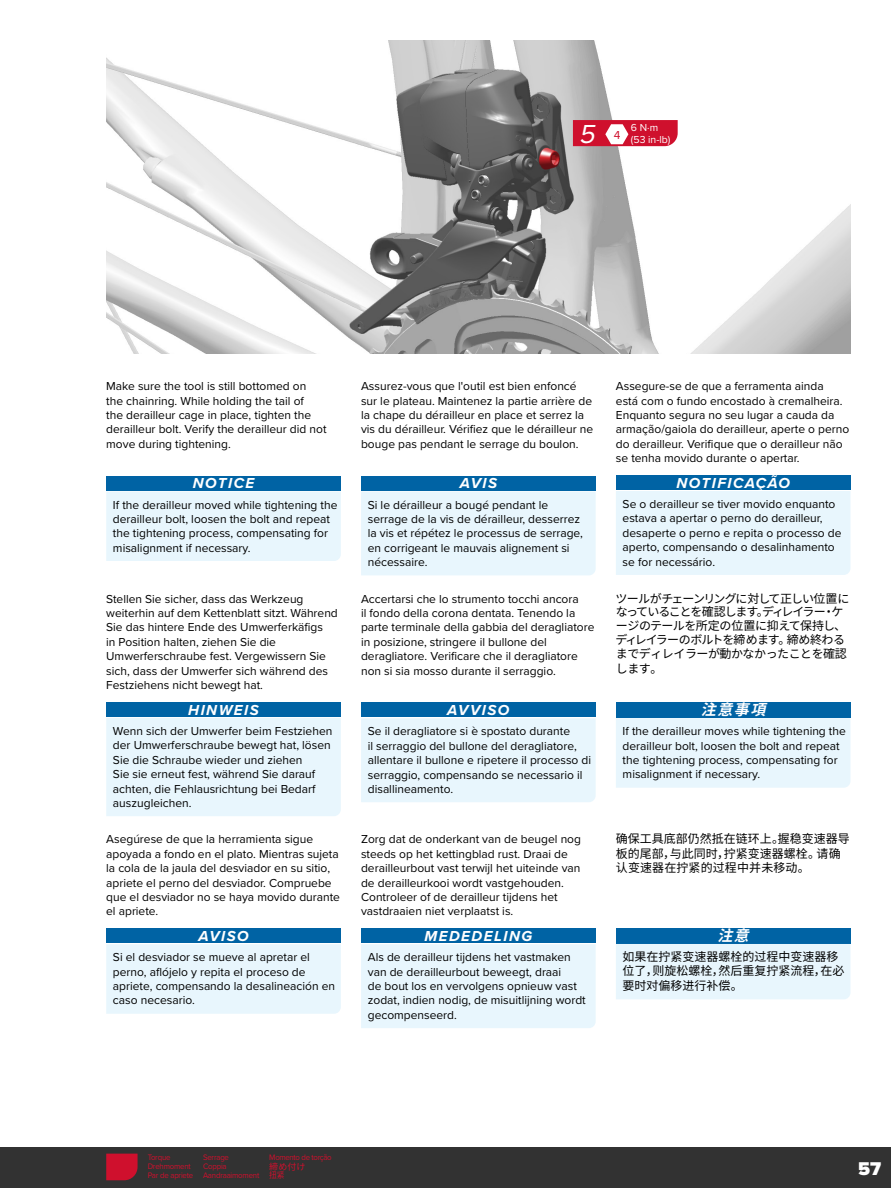
<style>
.page{position:relative;width:891px;height:1188px;background:#fff}
.page>*{position:absolute;margin:0;border:0;box-sizing:border-box;transform-origin:0 0}
.User_Manual_Number_F{font:italic 27px "Proxima Nova";color:#fff}
.t1{font:900 19.2px "Proxima Nova";color:#fff}
.Signal_Word_centered{font:italic 700 15px "Proxima Nova";letter-spacing:.1em;color:#fff}
.Signal_Word_centered-2{font:italic 700 15px "Noto Sans CJ Kjp";color:#fff}
.Signal_Word_centered-3{font:italic 700 15px "Noto Sans CJ Ksc";color:#fff}
.User_Manual_Text_-_N{font:12px/14.4px "Proxima Nova";color:#000}
.Signal_Word_Text_-_N{font:12px/14.4px "Proxima Nova";color:#000}
.User_Manual_Text_-_N-2{font:12px/14.1px "Noto Sans CJ Kjp";letter-spacing:-.04em;color:#000}
.User_Manual_Text_-_N-3{font:12px/14.4px "Noto Sans CJ Ksc";color:#000}
.Signal_Word_Text_-_N-2{font:12px/14.4px "Noto Sans CJ Ksc";color:#000}
.User_Manual_Number_F-2{font:12px "Proxima Nova";color:#cf102d}
.User_Manual_Number_F-3{font:10.5px "Proxima Nova";color:#fff}
.j-masterText{font:9px "Noto Sans CJ Kjp";color:#cf102d}
.t2{font:8.25px "Proxima Nova";letter-spacing:-.025em;color:#cf102d;scale:.95 1}
.c-masterText{font:8.25px "Noto Sans CJ Ksc";color:#cf102d;scale:.95 1}
</style>
<div class="page">
<div style="left:0;top:1148px;width:891px;height:40px;background:#323232"></div>
<img style="left:106px;top:40px;width:744px;height:314px">
<div style="left:106px;top:476px;width:235px;height:15px;background:#0063a4"></div>
<div style="left:106px;top:491px;width:235px;height:70px;background:#e8f6fd"></div>
<div style="left:361px;top:476px;width:235px;height:15px;background:#0063a4"></div>
<div style="left:361px;top:491px;width:235px;height:84px;background:#e8f6fd"></div>
<div style="left:616px;top:475px;width:234px;height:15px;background:#0063a4"></div>
<div style="left:616px;top:491px;width:234px;height:84px;background:#e8f6fd"></div>
<div style="left:106px;top:702px;width:235px;height:15px;background:#0063a4"></div>
<div style="left:106px;top:718px;width:235px;height:98px;background:#e8f6fd"></div>
<div style="left:361px;top:702px;width:235px;height:15px;background:#0063a4"></div>
<div style="left:361px;top:718px;width:235px;height:84px;background:#e8f6fd"></div>
<div style="left:616px;top:702px;width:234px;height:15px;background:#0063a4"></div>
<div style="left:616px;top:718px;width:234px;height:70px;background:#e8f6fd"></div>
<div style="left:106px;top:928px;width:235px;height:15px;background:#0063a4"></div>
<div style="left:106px;top:944px;width:235px;height:70px;background:#e8f6fd"></div>
<div style="left:361px;top:928px;width:235px;height:15px;background:#0063a4"></div>
<div style="left:361px;top:944px;width:235px;height:84px;background:#e8f6fd"></div>
<div style="left:616px;top:928px;width:234px;height:15px;background:#0063a4"></div>
<div style="left:616px;top:944px;width:234px;height:55px;background:#e8f6fd"></div>
<svg style="left:106px;top:1154px;width:32px;height:26px"></svg>
<svg style="left:573px;top:120px;width:105px;height:26px;background:#d5324b"></svg>
<p class="User_Manual_Number_F" style="left:578px;top:114px;width:25px">5</p>
<p class="User_Manual_Number_F-2" style="left:614px;top:126px;width:8px">4</p>
<p class="User_Manual_Number_F-3" style="left:631px;top:119px;width:29px">6 N·m</p>
<p class="User_Manual_Number_F-3" style="left:631px;top:131px;width:41px">(53 in-lb)</p>
<p class="User_Manual_Text_-_N" style="left:106px;top:378px;width:222px">Make sure the tool is still bottomed on<br>the chainring. While holding the tail of<br>the derailleur cage in place, tighten the derailleur bolt. Verify the derailleur did not move during tightening.</p>
<p class="Signal_Word_centered" style="left:193px;top:472px;width:63px">NOTICE</p>
<p class="Signal_Word_Text_-_N" style="left:113px;top:497px;width:226px">If the derailleur moved while tightening the derailleur bolt, loosen the bolt and repeat the tightening process, compensating for misalignment if necessary.</p>
<p class="User_Manual_Text_-_N" style="left:106px;top:591px;width:233px">Stellen Sie sicher, dass das Werkzeug weiterhin auf dem Kettenblatt sitzt. Während Sie das hintere Ende des Umwerferkäfigs<br>in Position halten, ziehen Sie die Umwerferschraube fest. Vergewissern Sie sich, dass der Umwerfer sich während des Festziehens nicht bewegt hat.</p>
<p class="Signal_Word_centered" style="left:188px;top:698px;width:72px">HINWEIS</p>
<p class="Signal_Word_Text_-_N" style="left:113px;top:723px;width:221px">Wenn sich der Umwerfer beim Festziehen der Umwerferschraube bewegt hat, lösen Sie die Schraube wieder und ziehen<br>Sie sie erneut fest, während Sie darauf achten, die Fehlausrichtung bei Bedarf auszugleichen.</p>
<p class="User_Manual_Text_-_N" style="left:106px;top:832px;width:235px">Asegúrese de que la herramienta sigue apoyada a fondo en el plato. Mientras sujeta la cola de la jaula del desviador en su sitio, apriete el perno del desviador. Compruebe que el desviador no se haya movido durante el apriete.</p>
<p class="Signal_Word_centered" style="left:198px;top:925px;width:52px">AVISO</p>
<p class="Signal_Word_Text_-_N" style="left:113px;top:950px;width:224px">Si el desviador se mueve al apretar el perno, aflójelo y repita el proceso de apriete, compensando la desalineación en caso necesario.</p>
<p class="User_Manual_Text_-_N" style="left:361px;top:378px;width:234px">Assurez-vous que l'outil est bien enfoncé sur le plateau. Maintenez la partie arrière de la chape du dérailleur en place et serrez la vis du dérailleur. Vérifiez que le dérailleur ne bouge pas pendant le serrage du boulon.</p>
<p class="Signal_Word_centered" style="left:460px;top:472px;width:39px">AVIS</p>
<p class="Signal_Word_Text_-_N" style="left:368px;top:497px;width:217px">Si le dérailleur a bougé pendant le serrage de la vis de dérailleur, desserrez la vis et répétez le processus de serrage, en corrigeant le mauvais alignement si nécessaire.</p>
<p class="User_Manual_Text_-_N" style="left:361px;top:591px;width:235px">Accertarsi che lo strumento tocchi ancora<br>il fondo della corona dentata. Tenendo la parte terminale della gabbia del deragliatore in posizione, stringere il bullone del deragliatore. Verificare che il deragliatore non si sia mosso durante il serraggio.</p>
<p class="Signal_Word_centered" style="left:447px;top:699px;width:64px">AVVISO</p>
<p class="Signal_Word_Text_-_N" style="left:368px;top:724px;width:225px">Se il deragliatore si è spostato durante<br>il serraggio del bullone del deragliatore, allentare il bullone e ripetere il processo di serraggio, compensando se necessario il disallineamento.</p>
<p class="User_Manual_Text_-_N" style="left:361px;top:832px;width:221px">Zorg dat de onderkant van de beugel nog steeds op het kettingblad rust. Draai de derailleurbout vast terwijl het uiteinde van de derailleurkooi wordt vastgehouden.<br>Controleer of de derailleur tijdens het vastdraaien niet verplaatst is.</p>
<p class="Signal_Word_centered" style="left:424px;top:925px;width:109px">MEDEDELING</p>
<p class="Signal_Word_Text_-_N" style="left:368px;top:950px;width:219px">Als de derailleur tijdens het vastmaken van de derailleurbout beweegt, draai<br>de bout los en vervolgens opnieuw vast zodat, indien nodig, de misuitlijning wordt gecompenseerd.</p>
<p class="User_Manual_Text_-_N" style="left:616px;top:378px;width:235px">Assegure-se de que a ferramenta ainda<br>está com o fundo encostado à cremalheira.<br>Enquanto segura no seu lugar a cauda da armação/gaiola do derailleur, aperte o perno do derailleur. Verifique que o derailleur não se tenha movido durante o apertar.</p>
<p class="Signal_Word_centered" style="left:677px;top:471px;width:115px">NOTIFICAÇÃO</p>
<p class="Signal_Word_Text_-_N" style="left:623px;top:496px;width:220px">Se o derailleur se tiver movido enquanto estava a apertar o perno do derailleur, desaperte o perno e repita o processo de aperto, compensando o desalinhamento se for necessário.</p>
<p class="User_Manual_Text_-_N-2" style="left:616px;top:591px;width:235px">ツールがチェーンリングに対して正しい位置になっていることを確認します。ディレイラー・ケージのテールを所定の位置に抑えて保持し、ディレイラーのボルトを締めます。締め終わるまでディレイラーが動かなかったことを確認します。</p>
<p class="Signal_Word_centered-2" style="left:701px;top:701px;width:75px">注意事項</p>
<p class="Signal_Word_Text_-_N" style="left:623px;top:724px;width:225px">If the derailleur moves while tightening the derailleur bolt, loosen the bolt and repeat the tightening process, compensating for misalignment if necessary.</p>
<p class="User_Manual_Text_-_N-3" style="left:616px;top:832px;width:235px">确保工具底部仍然抵在链环上。握稳变速器导板的尾部，与此同时，拧紧变速器螺栓。请确认变速器在拧紧的过程中并未移动。</p>
<p class="Signal_Word_centered-3" style="left:717px;top:927px;width:42px">注意</p>
<p class="Signal_Word_Text_-_N-2" style="left:623px;top:950px;width:223px">如果在拧紧变速器螺栓的过程中变速器移位了，则旋松螺栓，然后重复拧紧流程，在必要时对偏移进行补偿。</p>
<p class="t2" style="left:148px;top:1151px;width:26px">Torque</p>
<p class="t2" style="left:203px;top:1151px;width:29px">Serrage</p>
<p class="t2" style="left:269px;top:1151px;width:67px">Momento de torção</p>
<p class="t2" style="left:148px;top:1160px;width:47px">Drehmoment</p>
<p class="t2" style="left:203px;top:1160px;width:26px">Coppia</p>
<p class="j-masterText" style="left:269px;top:1161px;width:38px">締め付け</p>
<p class="t2" style="left:148px;top:1169px;width:50px">Par de apriete</p>
<p class="t2" style="left:203px;top:1169px;width:61px">Aandraaimoment</p>
<p class="c-masterText" style="left:269px;top:1171px;width:18px">扭紧</p>
<h2 class="t1" style="left:858px;top:1154px;width:24px">57</h2>
</div>
